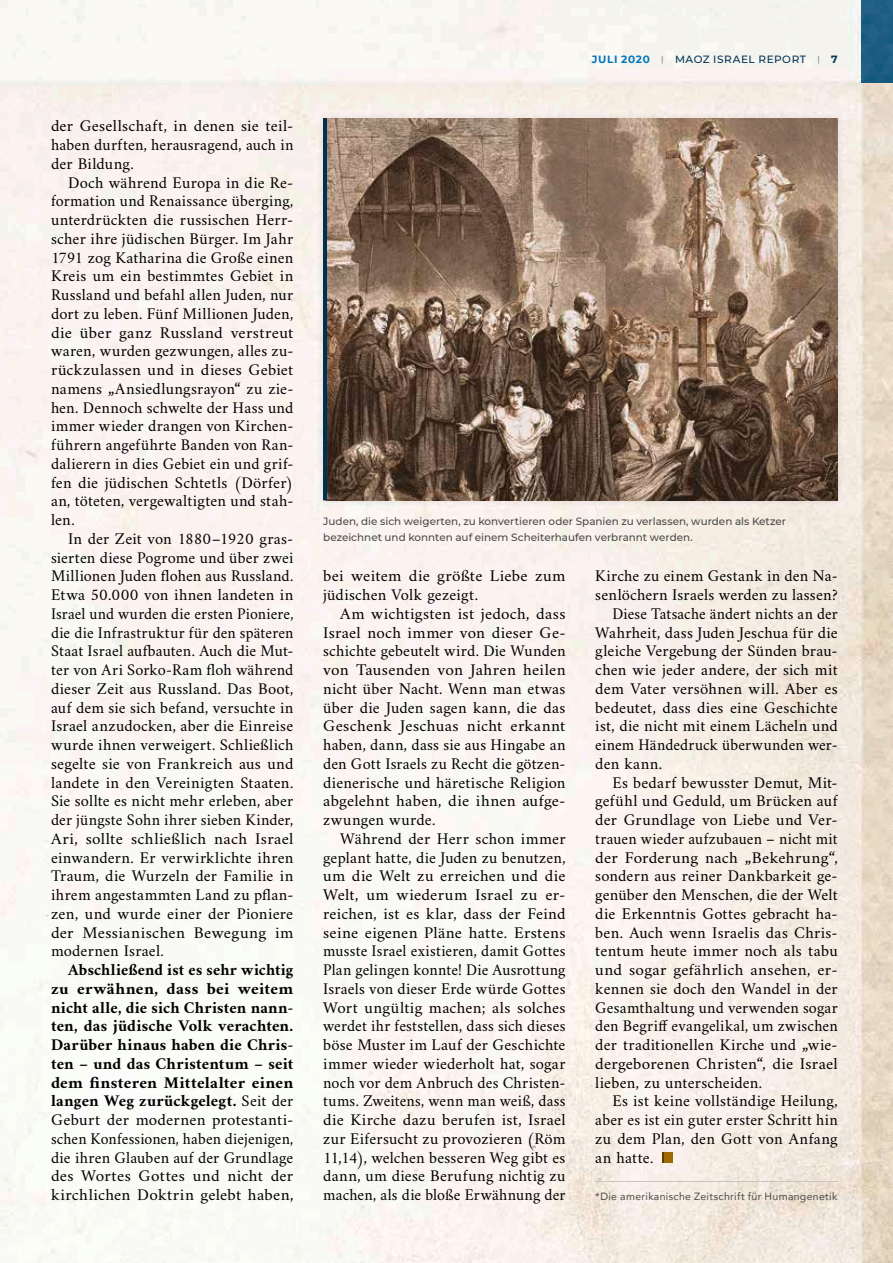
<style>
.page{position:relative;width:893px;height:1263px;background:#fff}
.page>*{position:absolute;margin:0;border:0;box-sizing:border-box;transform-origin:0 0}
.t1{font:16.5px/18.8px "Amiri";letter-spacing:.01em;color:#000;text-align:justify}
.t2{font:700 16.5px/18.8px "Amiri";letter-spacing:.015em;color:#000;text-align:justify}
.t3{font:16.5px/18.8px "Amiri";letter-spacing:.01em;color:#000;scale:1.04 1}
.t4{font:16.5px "Amiri";letter-spacing:.01em;color:#000;scale:.96 1}
.t5{font:500 10.5px/16.5px "Montserrat";color:#494948}
.t6{font:10.5px "Avenir";letter-spacing:.03em;color:#494948}
.t7{font:500 10.5px "Montserrat";letter-spacing:.055em;color:#003255}
.s1{font-weight:400}
.s2{font-weight:700;color:#0076bd}
.s3{font-weight:700}
</style>
<div class="page">
<img style="left:0;top:0;width:893px;height:1263px">
<img style="left:0;top:763px;width:893px;height:438px">
<div style="left:662px;top:1152px;width:5px;height:11px;background:#603900"></div>
<div style="left:664px;top:1152px;width:9px;height:11px;background:#9c6a00"></div>
<img style="left:862px;top:0;width:31px;height:82px">
<img style="left:315px;top:110px;width:531px;height:399px">
<img style="left:327px;top:119px;width:511px;height:381px">
<hr style="left:323px;top:119px;width:4px;height:381px;background:#00314f">
<hr style="left:595px;top:1181px;width:243px;height:1px;background:#c5c5c6">
<p class="t1" style="left:51px;top:116px;width:244px">der Gesellschaft, in denen sie teil&shy;haben durften, herausragend, auch in der Bildung.</p>
<p class="t1" style="left:51px;top:172px;width:244px;text-indent:17px">Doch während Europa in die Re&shy;formation und Renaissance überging, unterdrückten die russischen Herr&shy;scher ihre jüdischen Bürger. Im Jahr 1791 zog Katharina die Große einen Kreis um ein bestimmtes Gebiet in Russland und befahl allen Juden, nur dort zu leben. Fünf Millionen Juden, die über ganz Russland verstreut waren, wurden gezwungen, alles zu&shy;rückzulassen und in dieses Gebiet namens „Ansiedlungsrayon“ zu zie&shy;hen. Dennoch schwelte der Hass und immer wieder drangen von Kirchen&shy;führern angeführte Banden von Ran&shy;da lierern in dies Gebiet ein und grif&shy;fen die jüdischen Schtetls (Dörfer) an, töteten, vergewaltigten und stah&shy;len.</p>
<p class="t1" style="left:51px;top:529px;width:244px;text-indent:17px">In der Zeit von 1880–1920 gras&shy;sierten diese Pogrome und über zwei Millionen Juden flohen aus Russland.<br>Etwa 50.000 von ihnen landeten in Israel und wurden die ersten Pioniere, die die Infrastruktur für den späteren Staat Israel aufbauten. Auch die Mut&shy;ter von Ari Sorko-Ram floh während dieser Zeit aus Russland. Das Boot, auf dem sie sich befand, versuchte in Israel anzudocken, aber die Einreise wurde ihnen verweigert. Schließlich segelte sie von Frankreich aus und landete in den Vereinigten Staaten.<br>Sie sollte es nicht mehr erleben, aber der jüngste Sohn ihrer sieben Kinder, Ari, sollte schließlich nach Israel einwandern. Er verwirklichte ihren Traum, die Wurzeln der Familie in ihrem angestammten Land zu pflan&shy;zen, und wurde einer der Pioniere der Messianischen Bewegung im modernen Israel.</p>
<p class="t2" style="left:51px;top:960px;width:244px;text-indent:17px">Abschließend ist es sehr wichtig zu erwähnen, dass bei weitem nicht alle, die sich Christen nann&shy;ten, das jüdische Volk verachten.<br>Darüber hinaus haben die Chris&shy;ten – und das Christentum – seit dem finsteren Mittelalter einen langen Weg zurückgelegt. <span class="s1">Seit der Geburt der modernen protestanti&shy;schen Konfessionen, haben diejenigen, die ihren Glauben auf der Grundlage des Wortes Gottes und nicht der kirchlichen Doktrin gelebt haben,</span></p>
<p class="t7" style="left:592px;top:52px;width:247px"><span class="s2">JULI 2020</span> <sup>|</sup> MAOZ ISRAEL REPORT <sup>|</sup> <span class="s3">7</span></p>
<p class="t5" style="left:323px;top:512px;width:464px">Juden, die sich weigerten, zu konvertieren oder Spanien zu verlassen, wurden als Ketzer bezeichnet und konnten auf einem Scheiterhaufen verbrannt werden.</p>
<p class="t3" style="left:323px;top:566px;width:235px">bei weitem die größte Liebe zum jüdischen Volk gezeigt.</p>
<p class="t1" style="left:323px;top:604px;width:244px;text-indent:17px">Am wichtigsten ist jedoch, dass Israel noch immer von dieser Ge&shy;schichte gebeutelt wird. Die Wunden von Tausenden von Jahren heilen nicht über Nacht. Wenn man etwas über die Juden sagen kann, die das Geschenk Jeschuas nicht erkannt haben, dann, dass sie aus Hingabe an den Gott Israels zu Recht die götzen&shy;dienerische und häretische Religion abgelehnt haben, die ihnen aufge&shy;zwungen wurde.</p>
<p class="t1" style="left:323px;top:829px;width:244px;text-indent:17px">Während der Herr schon immer geplant hatte, die Juden zu benutzen, um die Welt zu erreichen und die Welt, um wiederum Israel zu er&shy;reichen, ist es klar, dass der Feind seine eigenen Pläne hatte. Erstens musste Israel existieren, damit Gottes Plan gelingen konnte! Die Ausrottung Israels von dieser Erde würde Gottes Wort ungültig machen; als solches werdet ihr feststellen, dass sich dieses böse Muster im Lauf der Geschichte immer wieder wiederholt hat, sogar noch vor dem Anbruch des Christen&shy;tums. Zweitens, wenn man weiß, dass die Kirche dazu berufen ist, Israel zur Eifersucht zu provozieren (Röm 11,14), welchen besseren Weg gibt es dann, um diese Berufung nichtig zu machen, als die bloße Erwähnung der</p>
<p class="t1" style="left:595px;top:566px;width:244px">Kirche zu einem Gestank in den Na-</p>
<p class="t1" style="left:595px;top:585px;width:244px">senlöchern Israels werden zu lassen?</p>
<p class="t4" style="left:612px;top:603px;width:236px">Diese Tatsache ändert nichts an der</p>
<p class="t1" style="left:595px;top:622px;width:244px">Wahrheit, dass Juden Jeschua für die</p>
<p class="t1" style="left:595px;top:641px;width:244px">gleiche Vergebung der Sünden brau-</p>
<p class="t1" style="left:595px;top:660px;width:244px">chen wie jeder andere, der sich mit</p>
<p class="t1" style="left:595px;top:679px;width:244px">dem Vater versöhnen will. Aber es</p>
<p class="t1" style="left:595px;top:697px;width:244px">bedeutet, dass dies eine Geschichte</p>
<p class="t1" style="left:595px;top:716px;width:244px">ist, die nicht mit einem Lächeln und</p>
<p class="t1" style="left:595px;top:735px;width:244px">einem Händedruck überwunden wer-</p>
<p class="t1" style="left:595px;top:754px;width:68px">den kann.</p>
<p class="t1" style="left:612px;top:772px;width:227px">Es bedarf bewusster Demut, Mit-</p>
<p class="t1" style="left:595px;top:791px;width:244px">gefühl und Geduld, um Brücken auf</p>
<p class="t1" style="left:595px;top:810px;width:244px">der Grundlage von Liebe und Ver-</p>
<p class="t4" style="left:595px;top:828px;width:254px">trauen wieder aufzubauen – nicht mit</p>
<p class="t3" style="left:595px;top:847px;width:235px">der Forderung nach „Bekehrung“,</p>
<p class="t1" style="left:595px;top:866px;width:244px">sondern aus reiner Dankbarkeit ge-</p>
<p class="t1" style="left:595px;top:885px;width:244px">genüber den Menschen, die der Welt</p>
<p class="t1" style="left:595px;top:904px;width:244px">die Erkenntnis Gottes gebracht ha-</p>
<p class="t1" style="left:595px;top:922px;width:244px">ben. Auch wenn Israelis das Chris-</p>
<p class="t1" style="left:595px;top:941px;width:244px">tentum heute immer noch als tabu</p>
<p class="t3" style="left:595px;top:960px;width:235px">und sogar gefährlich ansehen, er-</p>
<p class="t1" style="left:595px;top:979px;width:244px">kennen sie doch den Wandel in der</p>
<p class="t1" style="left:595px;top:997px;width:244px">Gesamthaltung und verwenden sogar</p>
<p class="t1" style="left:595px;top:1016px;width:244px">den Begriff evangelikal, um zwischen</p>
<p class="t1" style="left:595px;top:1035px;width:244px">der traditionellen Kirche und „wie-</p>
<p class="t3" style="left:595px;top:1054px;width:235px">dergeborenen Christen“, die Israel</p>
<p class="t1" style="left:595px;top:1072px;width:168px">lieben, zu unterscheiden.</p>
<p class="t1" style="left:612px;top:1091px;width:227px">Es ist keine vollständige Heilung,</p>
<p class="t1" style="left:595px;top:1110px;width:244px">aber es ist ein guter erster Schritt hin</p>
<p class="t1" style="left:595px;top:1129px;width:244px">zu dem Plan, den Gott von Anfang</p>
<p class="t1" style="left:595px;top:1147px;width:60px">an hatte.</p>
<p class="t6" style="left:595px;top:1188px;width:244px">*Die amerikanische Zeitschrift für Humangenetik</p>
</div>
